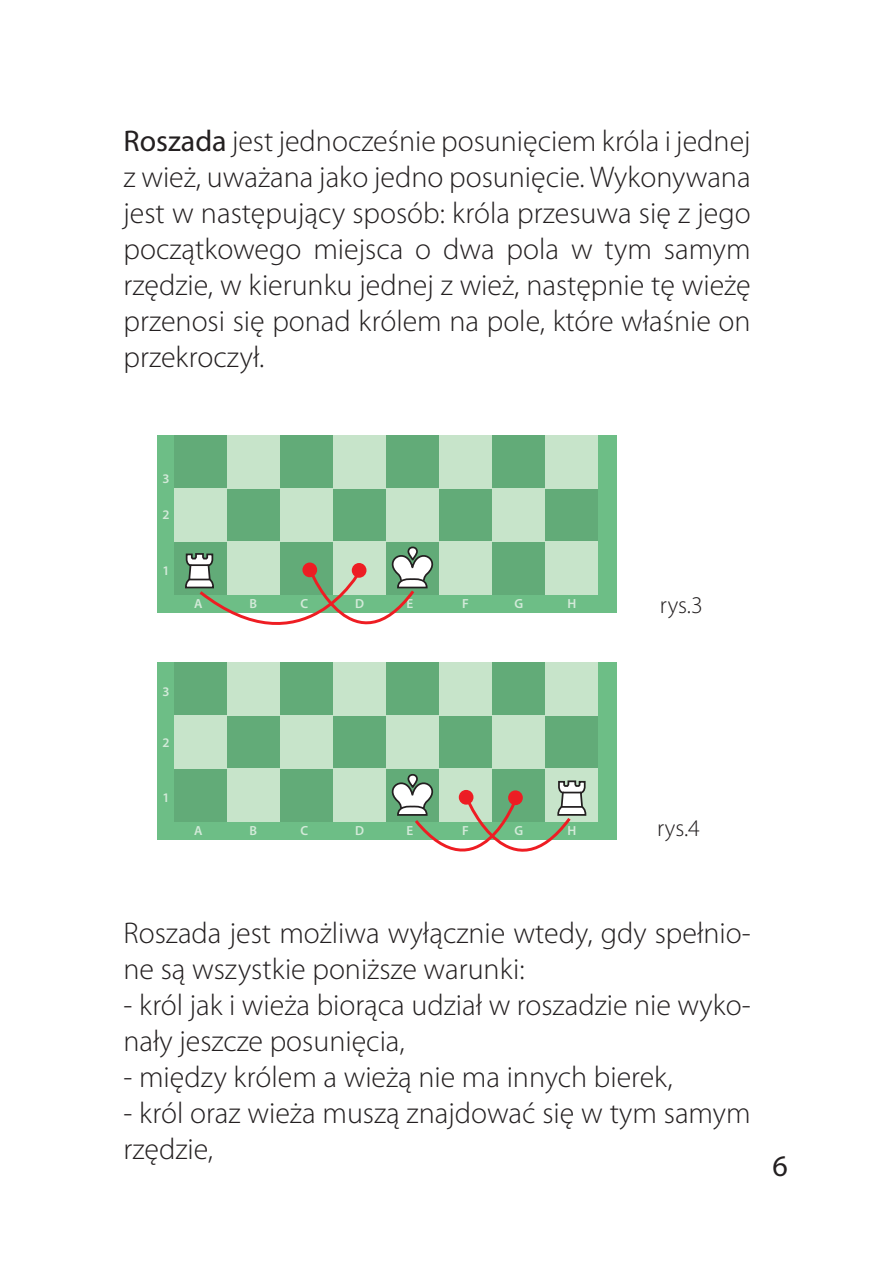
<style>
.page{position:relative;width:893px;height:1268px;background:#fff}
.page>*{position:absolute;margin:0;border:0;box-sizing:border-box;transform-origin:0 0}
.t1{font:300 30px/36px "Myriad Pro";color:#231f20}
.t2{font:30px "Myriad Pro";color:#231f20}
.t3{font:300 24px "Myriad Pro";letter-spacing:.015em;color:#231f20}
.t4{font:600 13.2px "Myriad Pro";color:#d3ead9}
.s1{font-family:"Myriad";font-weight:400}
</style>
<div class="page">
<div style="left:157px;top:662px;width:460px;height:177px;background:#6dbe86"></div>
<div style="left:174px;top:768px;width:53px;height:53px;background:#62ab78"></div>
<div style="left:174px;top:662px;width:53px;height:53px;background:#62ab78"></div>
<div style="left:227px;top:715px;width:53px;height:53px;background:#62ab78"></div>
<div style="left:280px;top:768px;width:53px;height:53px;background:#62ab78"></div>
<div style="left:280px;top:662px;width:53px;height:53px;background:#62ab78"></div>
<div style="left:333px;top:715px;width:53px;height:53px;background:#62ab78"></div>
<div style="left:386px;top:662px;width:53px;height:53px;background:#62ab78"></div>
<div style="left:439px;top:715px;width:53px;height:53px;background:#62ab78"></div>
<div style="left:492px;top:662px;width:53px;height:53px;background:#62ab78"></div>
<div style="left:545px;top:715px;width:53px;height:53px;background:#62ab78"></div>
<div style="left:174px;top:715px;width:53px;height:53px;background:#c7e4ca"></div>
<div style="left:227px;top:768px;width:53px;height:53px;background:#c7e4ca"></div>
<div style="left:227px;top:662px;width:53px;height:53px;background:#c7e4ca"></div>
<div style="left:280px;top:715px;width:53px;height:53px;background:#c7e4ca"></div>
<div style="left:333px;top:768px;width:53px;height:53px;background:#c7e4ca"></div>
<div style="left:333px;top:662px;width:53px;height:53px;background:#c7e4ca"></div>
<div style="left:386px;top:715px;width:53px;height:53px;background:#c7e4ca"></div>
<div style="left:439px;top:662px;width:53px;height:53px;background:#c7e4ca"></div>
<div style="left:492px;top:715px;width:53px;height:53px;background:#c7e4ca"></div>
<div style="left:545px;top:768px;width:53px;height:53px;background:#c7e4ca"></div>
<div style="left:545px;top:662px;width:53px;height:53px;background:#c7e4ca"></div>
<svg style="left:380px;top:768px;width:207px;height:84px"></svg>
<div style="left:460px;top:791px;width:12px;height:12px;background:#eb1d24;border-radius:50%"></div>
<div style="left:459px;top:789px;width:15px;height:15px;border:3px solid #ee1d23;border-radius:50%"></div>
<div style="left:157px;top:435px;width:460px;height:177px;background:#6dbe86"></div>
<div style="left:174px;top:541px;width:53px;height:53px;background:#62ab78"></div>
<div style="left:174px;top:435px;width:53px;height:53px;background:#62ab78"></div>
<div style="left:227px;top:488px;width:53px;height:53px;background:#62ab78"></div>
<div style="left:280px;top:435px;width:53px;height:53px;background:#62ab78"></div>
<div style="left:333px;top:488px;width:53px;height:53px;background:#62ab78"></div>
<div style="left:386px;top:435px;width:53px;height:53px;background:#62ab78"></div>
<div style="left:439px;top:488px;width:53px;height:53px;background:#62ab78"></div>
<div style="left:492px;top:541px;width:53px;height:53px;background:#62ab78"></div>
<div style="left:492px;top:435px;width:53px;height:53px;background:#62ab78"></div>
<div style="left:545px;top:488px;width:53px;height:53px;background:#62ab78"></div>
<div style="left:174px;top:488px;width:53px;height:53px;background:#c7e4ca"></div>
<div style="left:227px;top:435px;width:53px;height:53px;background:#c7e4ca"></div>
<div style="left:280px;top:488px;width:53px;height:53px;background:#c7e4ca"></div>
<div style="left:333px;top:435px;width:53px;height:53px;background:#c7e4ca"></div>
<div style="left:386px;top:488px;width:53px;height:53px;background:#c7e4ca"></div>
<div style="left:439px;top:541px;width:53px;height:53px;background:#c7e4ca"></div>
<div style="left:439px;top:435px;width:53px;height:53px;background:#c7e4ca"></div>
<div style="left:492px;top:488px;width:53px;height:53px;background:#c7e4ca"></div>
<div style="left:545px;top:541px;width:53px;height:53px;background:#c7e4ca"></div>
<div style="left:545px;top:435px;width:53px;height:53px;background:#c7e4ca"></div>
<svg style="left:184px;top:541px;width:259px;height:84px"></svg>
<div style="left:304px;top:564px;width:12px;height:11px;background:#eb1d24;border-radius:50%"></div>
<div style="left:302px;top:562px;width:15px;height:15px;border:3px solid #ee1d23;border-radius:50%"></div>
<p class="t1" style="left:123px;top:123px;width:629px;text-align:justify"><span class="s1">Roszada</span> jest jednocześnie posunięciem króla i jednej z wież, uważana jako jedno posunięcie. Wykonywana jest w następujący sposób: króla przesuwa się z jego początkowego miejsca o dwa pola w tym samym rzędzie, w kierunku jednej z wież, następnie tę wieżę przenosi się ponad królem na pole, które właśnie on przekroczył.</p>
<p class="t4" style="left:163px;top:470px;width:9px">3</p>
<p class="t4" style="left:163px;top:506px;width:9px">2</p>
<p class="t4" style="left:163px;top:562px;width:9px">1</p>
<p class="t4" style="left:194px;top:594px;width:10px">A</p>
<p class="t4" style="left:250px;top:594px;width:9px">B</p>
<p class="t4" style="left:301px;top:594px;width:9px">C</p>
<p class="t4" style="left:355px;top:594px;width:11px">D</p>
<p class="t4" style="left:407px;top:594px;width:8px">E</p>
<p class="t4" style="left:462px;top:594px;width:8px">F</p>
<p class="t4" style="left:514px;top:594px;width:10px">G</p>
<p class="t4" style="left:567px;top:594px;width:10px">H</p>
<p class="t3" style="left:660px;top:591px;width:44px">rys.3</p>
<p class="t4" style="left:163px;top:683px;width:9px">3</p>
<p class="t4" style="left:163px;top:733px;width:9px">2</p>
<p class="t4" style="left:163px;top:789px;width:9px">1</p>
<p class="t4" style="left:194px;top:822px;width:10px">A</p>
<p class="t4" style="left:250px;top:822px;width:9px">B</p>
<p class="t4" style="left:301px;top:822px;width:9px">C</p>
<p class="t4" style="left:355px;top:822px;width:11px">D</p>
<p class="t4" style="left:407px;top:822px;width:8px">E</p>
<p class="t4" style="left:462px;top:822px;width:8px">F</p>
<p class="t4" style="left:514px;top:822px;width:10px">G</p>
<p class="t4" style="left:567px;top:822px;width:10px">H</p>
<p class="t3" style="left:657px;top:814px;width:44px">rys.4</p>
<p class="t1" style="left:123px;top:915px;width:629px">Roszada jest możliwa wyłącznie wtedy, gdy spełnio&shy;ne są wszystkie poniższe warunki:</p>
<p class="t1" style="left:123px;top:987px;width:629px">- król jak i wieża biorąca udział w roszadzie nie wyko&shy;nały jeszcze posunięcia,</p>
<p class="t1" style="left:123px;top:1059px;width:551px">- między królem a wieżą nie ma innych bierek,</p>
<p class="t1" style="left:123px;top:1095px;width:629px">- król oraz wieża muszą znajdować się w tym samym rzędzie,</p>
<p class="t2" style="left:773px;top:1147px;width:17px">6</p>
</div>
